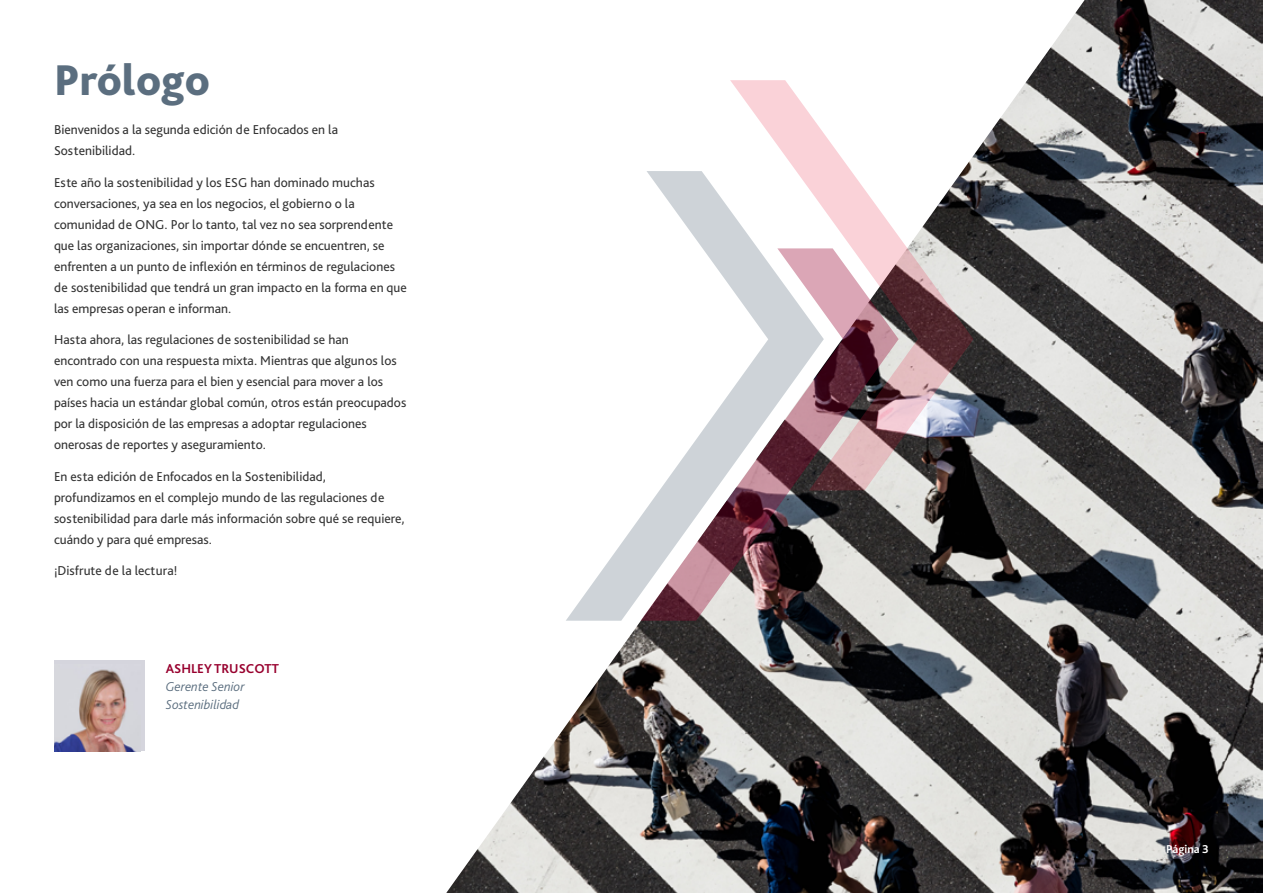
<style>
.page{position:relative;width:1263px;height:893px;background:#fff}
.page>*{position:absolute;margin:0;border:0;box-sizing:border-box;transform-origin:0 0}
.t1{font:800 45px "Bliss 2";color:#5b6e7f}
.t2{font:13.5px/21px "Bliss Pro";color:#333}
.t3{font:italic 300 13.5px/18px "Bliss 2";color:#5b6e7f}
.t4{font:700 13.5px "Bliss 2";color:#98002e}
.t5{font:700 12px "Bliss 2";color:#fff}
</style>
<div class="page">
<img style="left:446px;top:0;width:817px;height:893px">
<svg style="left:730px;top:80px;width:243px;height:410px"></svg>
<svg style="left:566px;top:171px;width:258px;height:450px"></svg>
<svg style="left:640px;top:248px;width:259px;height:373px"></svg>
<div style="left:54px;top:661px;width:90px;height:90px;background:#d5d5dd"></div>
<img style="left:54px;top:669px;width:81px;height:82px">
<h1 class="t1" style="left:54px;top:52px;width:158px">Prólogo</h1>
<p class="t2" style="left:54px;top:119px;width:286px">Bienvenidos a la segunda edición de Enfocados en la<br>Sostenibilidad.</p>
<p class="t2" style="left:54px;top:171px;width:354px">Este año la sostenibilidad y los ESG han dominado muchas conversaciones, ya sea en los negocios, el gobierno o la comunidad de ONG. Por lo tanto, tal vez no sea sorprendente que las organizaciones, sin importar dónde se encuentren, se enfrenten a un punto de inflexión en términos de regulaciones de sostenibilidad que tendrá un gran impacto en la forma en que las empresas operan e informan.</p>
<p class="t2" style="left:54px;top:329px;width:354px">Hasta ahora, las regulaciones de sostenibilidad se han encontrado con una respuesta mixta. Mientras que algunos los ven como una fuerza para el bien y esencial para mover a los países hacia un estándar global común, otros están preocupados por la disposición de las empresas a adoptar regulaciones onerosas de reportes y aseguramiento.</p>
<p class="t2" style="left:54px;top:465px;width:352px">En esta edición de Enfocados en la Sostenibilidad, profundizamos en el complejo mundo de las regulaciones de sostenibilidad para darle más información sobre qué se requiere, cuándo y para qué empresas.</p>
<p class="t2" style="left:54px;top:560px;width:125px">¡Disfrute de la lectura!</p>
<p class="t4" style="left:166px;top:660px;width:115px">ASHLEY TRUSCOTT</p>
<p class="t3" style="left:166px;top:677px;width:80px">Gerente Senior<br>Sostenibilidad</p>
<p class="t5" style="left:1166px;top:842px;width:44px">Página 3</p>
</div>
